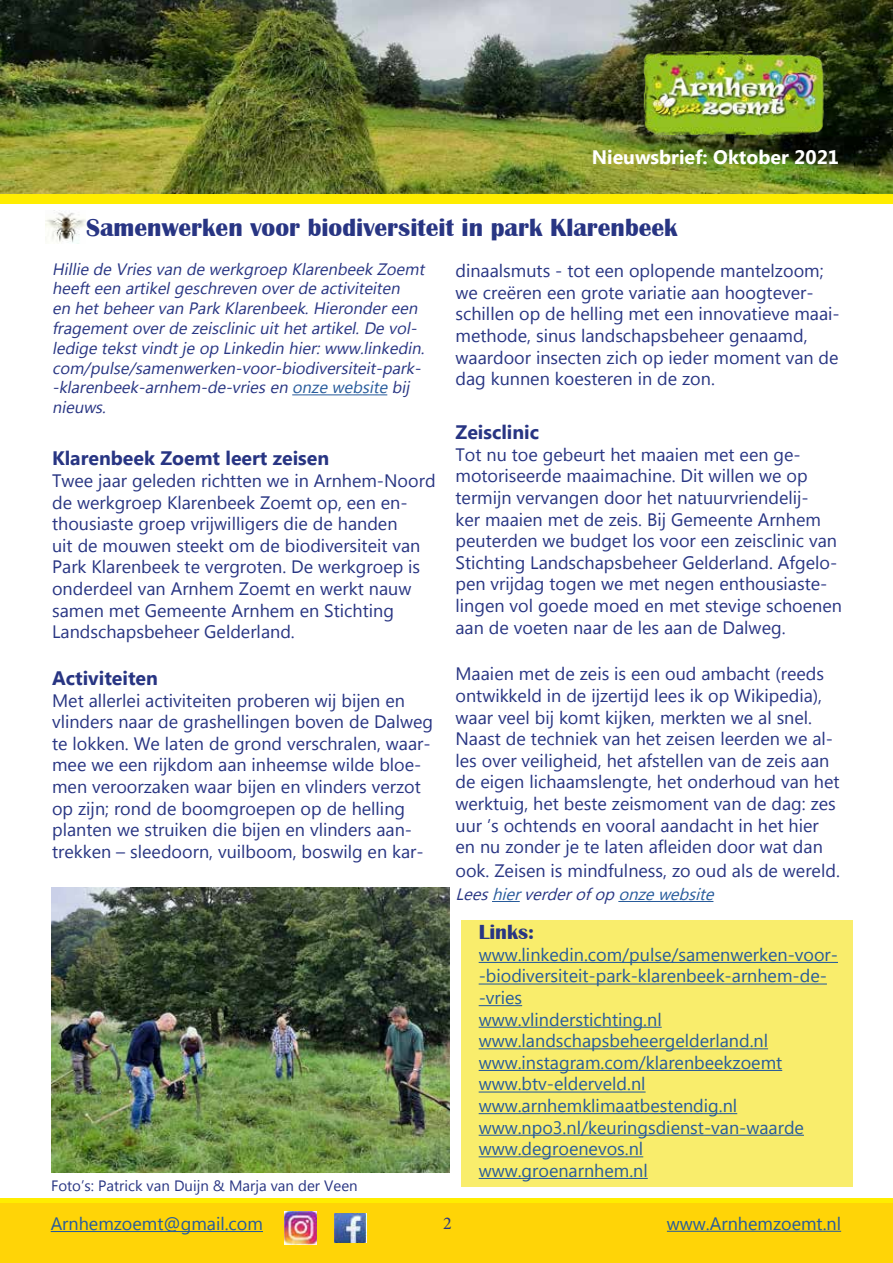
<style>
.page{position:relative;width:893px;height:1263px;background:#fff}
.page>*{position:absolute;margin:0;border:0;box-sizing:border-box;transform-origin:0 0}
.t1{font:700 25.5px "Britannic";color:#283583}
.t2{font:700 21px "Britannic";color:#283583}
.t3{font:700 19.5px "Microsoft New Tai Lue";color:#283583}
.t4{font:700 19.5px "Microsoft New Tai Lue";color:#fff}
.t5{font:18px/21.6px "Microsoft New Tai Lue";color:#283583}
.t6{font:18px/21.6px "Microsoft New Tai Lue";color:#275b9b}
.t7{font:18px "Minion Pro";color:#283583}
.t8{font:italic 16.5px/19.8px "Microsoft New Tai Lue";color:#283583}
.t9{font:italic 16.5px "Microsoft New Tai Lue";color:#275b9b}
.t10{font:15px "Microsoft New Tai Lue";color:#283583}
.s1{color:#275b9b}
.s2{color:#283583}
</style>
<div class="page">
<div style="left:0;top:193px;width:893px;height:11px;background:#ffed00"></div>
<div style="left:0;top:1202px;width:893px;height:61px;background:#ffd407"></div>
<hr style="left:0;top:1198px;width:893px;height:4px;background:#ffed00">
<img style="left:0;top:0;width:893px;height:193px">
<img style="left:642px;top:51px;width:184px;height:86px">
<img style="left:51px;top:888px;width:399px;height:284px">
<hr style="left:292px;top:394px;width:95px;height:1px;background:#275b9b">
<hr style="left:667px;top:1231px;width:174px;height:1px;background:#275b9b">
<hr style="left:51px;top:1231px;width:212px;height:1px;background:#275b9b">
<svg style="left:492px;top:901px;width:28px;height:1px"></svg>
<hr style="left:618px;top:901px;width:95px;height:1px;background:#275b9b">
<img style="left:284px;top:1212px;width:33px;height:32px">
<img style="left:334px;top:1213px;width:33px;height:29px">
<div style="left:461px;top:920px;width:391px;height:266px;background:#f9ed6c"></div>
<hr style="left:479px;top:962px;width:359px;height:1px;background:#275b9b">
<hr style="left:479px;top:983px;width:348px;height:1px;background:#275b9b">
<hr style="left:479px;top:1005px;width:43px;height:1px;background:#275b9b">
<hr style="left:479px;top:1027px;width:183px;height:1px;background:#275b9b">
<hr style="left:479px;top:1048px;width:289px;height:1px;background:#275b9b">
<hr style="left:479px;top:1070px;width:303px;height:1px;background:#275b9b">
<hr style="left:479px;top:1091px;width:167px;height:1px;background:#275b9b">
<hr style="left:479px;top:1113px;width:258px;height:1px;background:#275b9b">
<hr style="left:479px;top:1135px;width:325px;height:1px;background:#275b9b">
<hr style="left:479px;top:1156px;width:164px;height:1px;background:#275b9b">
<hr style="left:479px;top:1178px;width:169px;height:1px;background:#275b9b">
<img style="left:45px;top:213px;width:40px;height:30px">
<p class="t4" style="left:592px;top:145px;width:249px">Nieuwsbrief: Oktober 2021</p>
<h1 class="t1" style="left:86px;top:213px;width:593px">Samenwerken voor biodiversiteit in park Klarenbeek</h1>
<p class="t8" style="left:52px;top:260px;width:378px">Hillie de Vriesvan de werkgroep Klarenbeek Zoemt heefteen artikelgeschreven overde activiteiten en hetbeheervan Park Klarenbeek.Hierondereen fragementoverde zeisclinic uithetartikel.De vol&shy;ledige tekstvindtje op Linkedin hier:www.linkedin. com/pulse/samenwerken-voor-biodiversiteit-park--klarenbeek-arnhem-de-vriesen <span class="s1">onze website</span> bij nieuws.</p>
<p class="t3" style="left:52px;top:447px;width:279px">Klarenbeek Zoemt leert zeisen</p>
<p class="t5" style="left:52px;top:471px;width:385px">Twee jaar geleden richtten we in Arnhem-Noord de werkgroep Klarenbeek Zoemt op, een en&shy;thousiaste groep vrijwilligers die de handen<br>uit de mouwen steekt om de biodiversiteit van Park Klarenbeek te vergroten. De werkgroep is onderdeel van Arnhem Zoemt en werkt nauw samen met Gemeente Arnhem en Stichting Landschapsbeheer Gelderland.</p>
<p class="t3" style="left:52px;top:667px;width:107px">Activiteiten</p>
<p class="t5" style="left:52px;top:691px;width:383px">Met allerlei activiteiten proberen wij bijen en vlinders naar de grashellingen boven de Dalweg te lokken. We laten de grond verschralen, waar&shy;mee we een rijkdom aan inheemse wilde bloe&shy;men veroorzaken waar bijen en vlinders verzot op zijn; rond de boomgroepen op de helling planten we struiken die bijen en vlinders aan&shy;trekken – sleedoorn, vuilboom, boswilg en kar-</p>
<p class="t10" style="left:51px;top:1177px;width:308px">Foto’s: Patrick van Duijn &amp; Marja van der Veen</p>
<p class="t5" style="left:455px;top:261px;width:386px">dinaalsmuts - tot een oplopende mantelzoom; we creëren een grote variatie aan hoogtever&shy;schillen op de helling met een innovatieve maai&shy;methode, sinus landschapsbeheer genaamd, waardoor insecten zich op ieder moment van de dag kunnen koesteren in de zon.</p>
<p class="t3" style="left:455px;top:421px;width:85px">Zeisclinic</p>
<p class="t5" style="left:455px;top:445px;width:388px">Tot nu toe gebeurt het maaien met een ge&shy;motoriseerde maaimachine. Dit willen we op termijn vervangen door het natuurvriendelij-<br>ker maaien met de zeis. Bij Gemeente Arnhem peuterden we budget los voor een zeisclinic van Stichting Landschapsbeheer Gelderland. Afgelo&shy;pen vrijdag togen we met negen enthousiaste&shy;lingen vol goede moed en met stevige schoenen aan de voeten naar de les aan de Dalweg.</p>
<p class="t5" style="left:455px;top:665px;width:386px">Maaien met de zeis is een oud ambacht (reeds ontwikkeld in de ijzertijd lees ik op Wikipedia), waar veel bij komt kijken, merkten we al snel.<br>Naast de techniek van het zeisen leerden we al&shy;les over veiligheid, het afstellen van de zeis aan de eigen lichaamslengte, het onderhoud van het werktuig, het beste zeismoment van de dag: zes uur ’s ochtends en vooral aandacht in het hier en nu zonder je te laten afleiden door wat dan</p>
<p class="t5" style="left:455px;top:861px;width:386px">ook. Zeisen is mindfulness, zo oud als de wereld.</p>
<p class="t9" style="left:455px;top:885px;width:265px"><span class="s2">Lees</span>hier<span class="s2">verderofop</span>onzewebsite</p>
<p class="t2" style="left:479px;top:920px;width:57px">Links:</p>
<p class="t6" style="left:479px;top:945px;width:361px">www.linkedin.com/pulse/samenwerken-voor--biodiversiteit-park-klarenbeek-arnhem-de--vries<br>www.vlinderstichting.nl www.landschapsbeheergelderland.nl www.instagram.com/klarenbeekzoemt www.btv-elderveld.nl www.arnhemklimaatbestendig.nl www.npo3.nl/keuringsdienst-van-waarde www.degroenevos.nl<br>www.groenarnhem.nl</p>
<p class="t6" style="left:51px;top:1214px;width:214px">Arnhemzoemt@gmail.com</p>
<p class="t7" style="left:443px;top:1211px;width:10px">2</p>
<p class="t6" style="left:667px;top:1214px;width:176px">www.Arnhemzoemt.nl</p>
</div>
